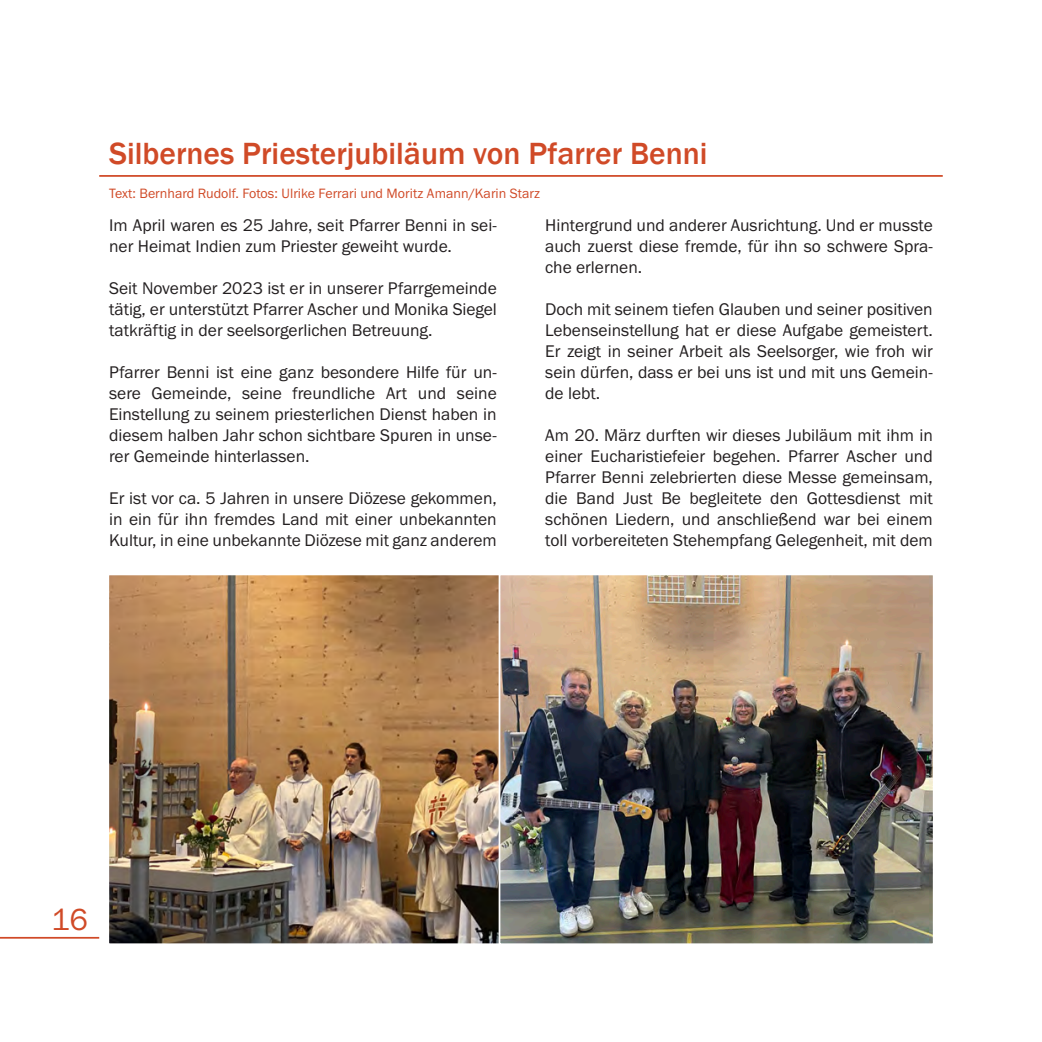
<style>
.page{position:relative;width:1042px;height:1042px;background:#fff}
.page>*{position:absolute;margin:0;border:0;box-sizing:border-box;transform-origin:0 0}
.t1{font:500 31.5px "Franklin Gothic";color:#d04a27}
.t2{font:31.5px "Franklin Gothic URW Boo";color:#d04a27}
.t3{font:17.5px/21px "Franklin Gothic URW Boo";color:#231f20;text-align:justify}
.t4{font:14px "Franklin Gothic URW Boo";color:#d04a27}
</style>
<div class="page">
<hr style="left:99px;top:175px;width:844px;height:2px;background:#d04a27">
<hr style="left:0;top:937px;width:99px;height:1px;background:#d04a27">
<img style="left:109px;top:575px;width:389px;height:369px">
<img style="left:498px;top:575px;width:435px;height:369px">
<h1 class="t1" style="left:109px;top:133px;width:600px">Silbernes Priesterjubiläum von Pfarrer Benni</h1>
<p class="t4" style="left:109px;top:184px;width:432px">Text: Bernhard Rudolf. Fotos: Ulrike Ferrari und Moritz Amann/Karin Starz</p>
<p class="t3" style="left:109px;top:214px;width:389px">Im April waren es 25 Jahre, seit Pfarrer Benni in sei&shy;ner Heimat Indien zum Priester geweiht wurde.</p>
<p class="t3" style="left:109px;top:277px;width:389px">Seit November 2023 ist er in unserer Pfarrgemeinde tätig, er unterstützt Pfarrer Ascher und Monika Siegel tatkräftig in der seelsorgerlichen Betreuung.</p>
<p class="t3" style="left:109px;top:361px;width:389px">Pfarrer Benni ist eine ganz besondere Hilfe für un&shy;sere Gemeinde, seine freundliche Art und seine Einstellung zu seinem priesterlichen Dienst haben in diesem halben Jahr schon sichtbare Spuren in unse&shy;rer Gemeinde hinterlassen.</p>
<p class="t3" style="left:109px;top:487px;width:389px">Er ist vor ca. 5 Jahren in unsere Diözese gekommen, in ein für ihn fremdes Land mit einer unbekannten Kultur, in eine unbekannte Diözese mit ganz anderem</p>
<p class="t3" style="left:545px;top:214px;width:389px">Hintergrund und anderer Ausrichtung. Und er musste auch zuerst diese fremde, für ihn so schwere Spra&shy;che erlernen.</p>
<p class="t3" style="left:545px;top:298px;width:389px">Doch mit seinem tiefen Glauben und seiner positiven Lebenseinstellung hat er diese Aufgabe gemeistert.<br>Er zeigt in seiner Arbeit als Seelsorger, wie froh wir sein dürfen, dass er bei uns ist und mit uns Gemein&shy;de lebt.</p>
<p class="t3" style="left:545px;top:424px;width:389px">Am 20. März durften wir dieses Jubiläum mit ihm in einer Eucharistiefeier begehen. Pfarrer Ascher und Pfarrer Benni zelebrierten diese Messe gemeinsam, die Band Just Be begleitete den Gottesdienst mit schönen Liedern, und anschließend war bei einem toll vorbereiteten Stehempfang Gelegenheit, mit dem</p>
<h1 class="t2" style="left:51px;top:900px;width:38px">16</h1>
</div>
